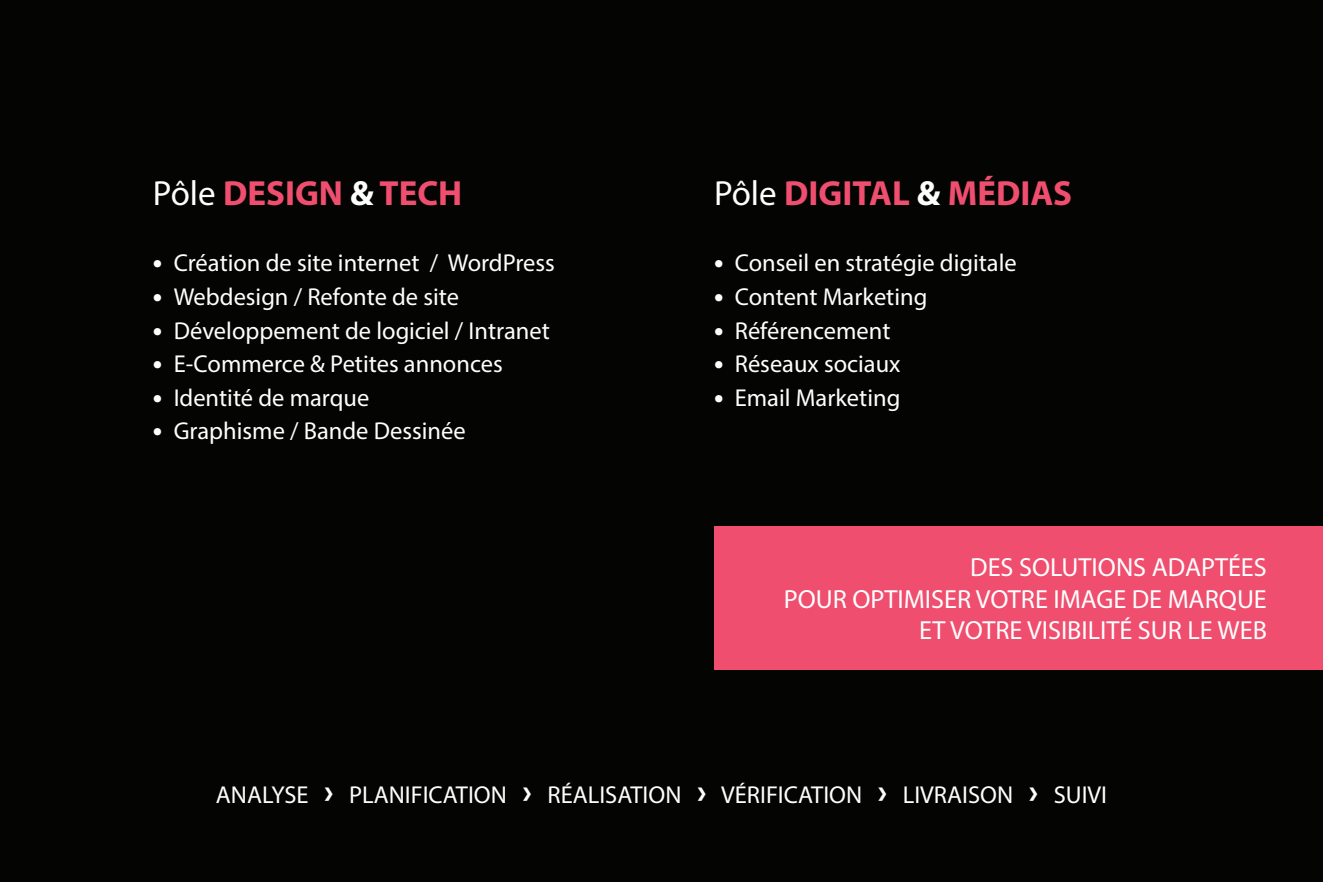
<style>
.page{position:relative;width:1323px;height:882px;background:#040503}
.page>*{position:absolute;margin:0;border:0;box-sizing:border-box;transform-origin:0 0}
.t1{font:700 35px "Myriad Pro";color:#f04e6e}
.t2{font:26.25px/31.5px "Myriad Pro";color:#fff;text-align:right}
.t3{font:24.5px "Myriad Pro";color:#fdfefe}
.s1{font-weight:400;color:#fdfefe}
.s2{color:#fdfefe}
.s3{font-weight:700;font-size:28px}
.s4{font-weight:700;font-size:35px}
</style>
<div class="page">
<div style="left:714px;top:526px;width:609px;height:143px;background:#f04e6e"></div>
<h1 class="t1" style="left:153px;top:170px;width:311px"><span class="s1">Pôle</span> DESIGN <span class="s2">&amp;</span> TECH</h1>
<p class="t3" style="left:153px;top:248px;width:403px"><span class="s3">•</span> Création de site internet / WordPress</p>
<p class="t3" style="left:153px;top:282px;width:308px"><span class="s3">•</span> Webdesign / Refonte de site</p>
<p class="t3" style="left:153px;top:315px;width:399px"><span class="s3">•</span> Développement de logiciel / Intranet</p>
<p class="t3" style="left:153px;top:349px;width:351px"><span class="s3">•</span> E-Commerce &amp; Petites annonces</p>
<p class="t3" style="left:153px;top:382px;width:218px"><span class="s3">•</span> Identité de marque</p>
<p class="t3" style="left:153px;top:416px;width:314px"><span class="s3">•</span> Graphisme / Bande Dessinée</p>
<h1 class="t1" style="left:714px;top:170px;width:360px"><span class="s1">Pôle</span> DIGITAL <span class="s2">&amp;</span> MÉDIAS</h1>
<p class="t3" style="left:714px;top:248px;width:304px"><span class="s3">•</span> Conseil en stratégie digitale</p>
<p class="t3" style="left:714px;top:282px;width:215px"><span class="s3">•</span> Content Marketing</p>
<p class="t3" style="left:714px;top:315px;width:178px"><span class="s3">•</span> Référencement</p>
<p class="t3" style="left:714px;top:349px;width:188px"><span class="s3">•</span> Réseaux sociaux</p>
<p class="t3" style="left:714px;top:382px;width:188px"><span class="s3">•</span> Email Marketing</p>
<p class="t2" style="left:784px;top:551px;width:485px">DES SOLUTIONS ADAPTÉES<br>POUR OPTIMISER VOTRE IMAGE DE MARQUE<br>ET VOTRE VISIBILITÉ SUR LE WEB</p>
<p class="t3" style="left:216px;top:779px;width:893px">ANALYSE <span class="s4">›</span> PLANIFICATION <span class="s4">›</span> RÉALISATION <span class="s4">›</span> VÉRIFICATION <span class="s4">›</span> LIVRAISON <span class="s4">›</span> SUIVI</p>
</div>
